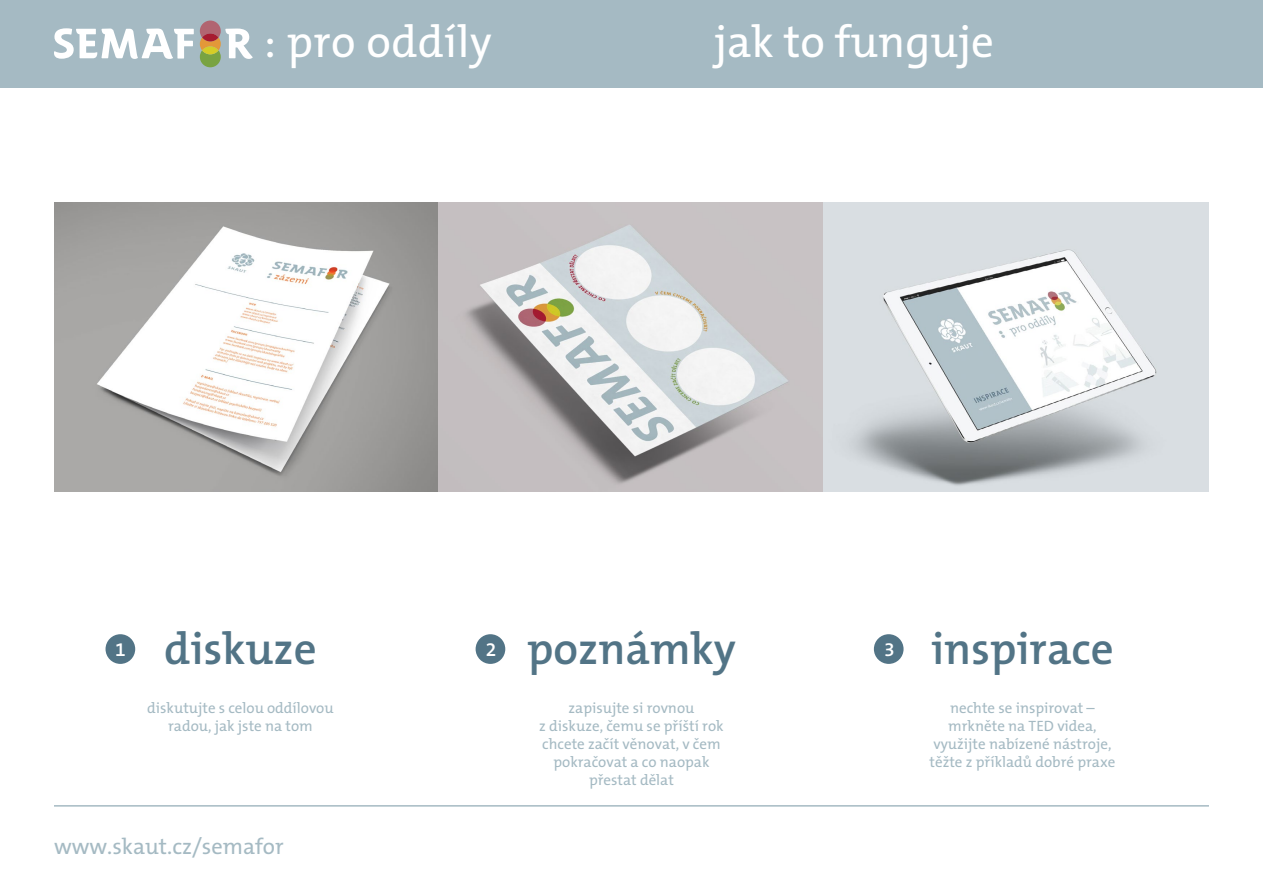
<style>
.page{position:relative;width:1263px;height:893px;background:#fff}
.page>*{position:absolute;margin:0;border:0;box-sizing:border-box;transform-origin:0 0}
.t1{font:600 45px "The Mix CE B6";color:#527486}
.t2{font:45px "The Mix CE B5 Plain";color:#fff}
.t3{font:22.35px "The Mix CE B5 Plain";color:#a5bac3}
.t4{font:600 19.35px "The Mix CE B6";color:#fff}
.t5{font:15px/18px "The Mix CE B5 Plain";color:#a5bac3;text-align:center}
</style>
<div class="page">
<div style="left:0;top:0;width:1263px;height:88px;background:#a5bac3"></div>
<svg style="left:54px;top:28px;width:140px;height:31px"></svg>
<svg style="left:200px;top:21px;width:53px;height:46px"></svg>
<svg style="left:202px;top:46px;width:17px;height:8px"></svg>
<hr style="left:54px;top:805px;width:1155px;height:2px;background:#a5bac3">
<div style="left:106px;top:634px;width:29px;height:30px;background:#527486;border-radius:50%"></div>
<div style="left:476px;top:634px;width:29px;height:30px;background:#527486;border-radius:50%"></div>
<div style="left:874px;top:634px;width:29px;height:30px;background:#527486;border-radius:50%"></div>
<img style="left:54px;top:203px;width:1155px;height:288px">
<h1 class="t2" style="left:263px;top:18px;width:230px">: pro oddíly</h1>
<h1 class="t2" style="left:714px;top:18px;width:281px">jak to funguje</h1>
<p class="t4" style="left:115px;top:638px;width:12px">1</p>
<p class="t1" style="left:164px;top:624px;width:154px">diskuze</p>
<p class="t4" style="left:486px;top:638px;width:12px">2</p>
<p class="t1" style="left:527px;top:624px;width:210px">poznámky</p>
<p class="t4" style="left:884px;top:638px;width:12px">3</p>
<p class="t1" style="left:931px;top:624px;width:184px">inspirace</p>
<p class="t5" style="left:147px;top:700px;width:188px">diskutujte s celou oddílovou radou, jak jste na tom</p>
<p class="t5" style="left:539px;top:700px;width:186px">zapisujte si rovnou<br>z diskuze, čemu se příští rok chcete začít věnovat, v čem pokračovat a co naopak přestat dělat</p>
<p class="t5" style="left:929px;top:700px;width:187px">nechte se inspirovat – mrkněte na TED videa, využijte nabízené nástroje, těžte z příkladů dobré praxe</p>
<h2 class="t3" style="left:54px;top:835px;width:231px">www.skaut.cz/semafor</h2>
</div>
